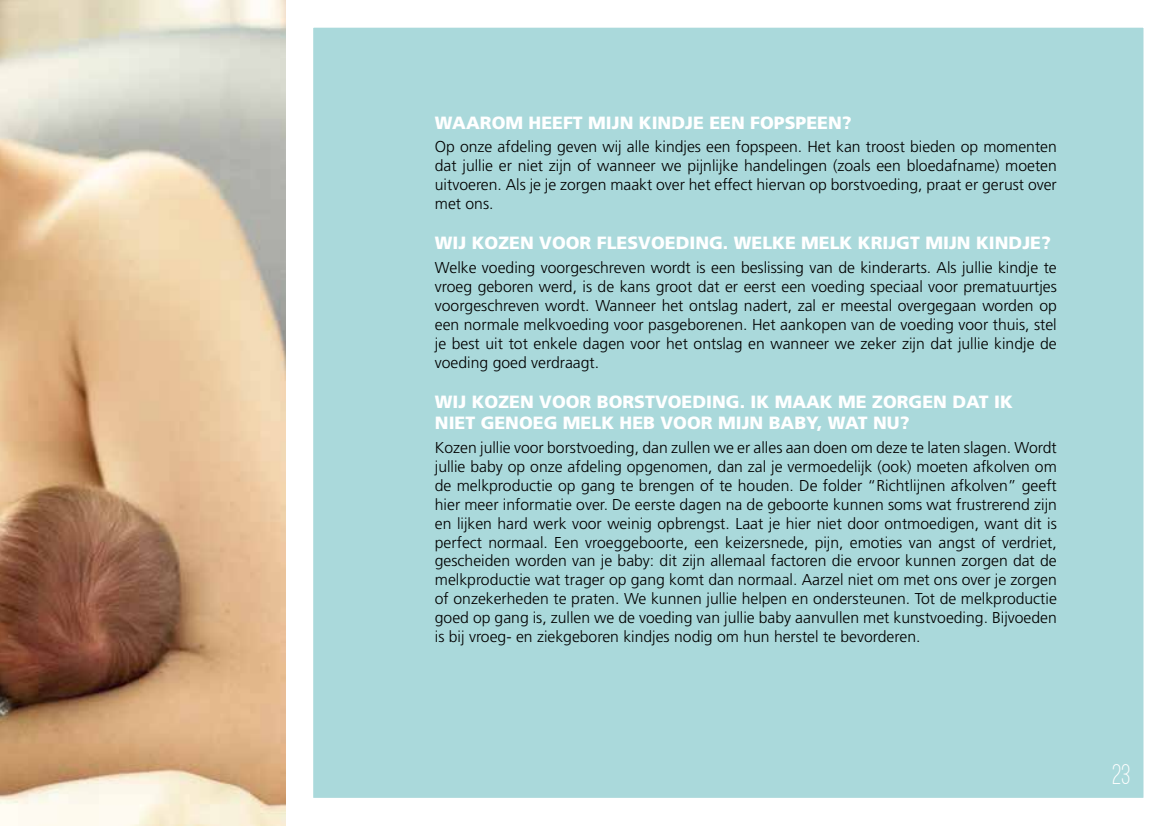
<style>
.page{position:relative;width:1171px;height:826px;background:#fff}
.page>*{position:absolute;margin:0;border:0;box-sizing:border-box;transform-origin:0 0}
.t1{font:500 29.57px "Ostrich Sans Rounded";color:#fff}
.t2{font:900 17.68px/21.2px "Frutiger LT Std";color:#fff}
.t3{font:300 15.75px/18.9px "Frutiger LT Std";color:#000;text-align:justify}
</style>
<div class="page">
<div style="left:299px;top:14px;width:858px;height:798px;background:#aad9db"></div>
<div style="left:285px;top:0;width:886px;height:826px;border:28px solid #fff"></div>
<img style="left:0;top:0;width:285px;height:826px">
<p class="t2" style="left:435px;top:112px;width:418px">WAAROM HEEFT MIJN KINDJE EEN FOPSPEEN?</p>
<p class="t3" style="left:435px;top:138px;width:623px">Op onze afdeling geven wij alle kindjes een fopspeen. Het kan troost bieden op momenten dat jullie er niet zijn of wanneer we pijnlijke handelingen (zoals een bloedafname) moeten uitvoeren. Als je je zorgen maakt over het effect hiervan op borstvoeding, praat er gerust over met ons.</p>
<p class="t2" style="left:435px;top:233px;width:617px">WIJ KOZEN VOOR FLESVOEDING. WELKE MELK KRIJGT MIJN KINDJE?</p>
<p class="t3" style="left:435px;top:259px;width:623px">Welke voeding voorgeschreven wordt is een beslissing van de kinderarts. Als jullie kindje te vroeg geboren werd, is de kans groot dat er eerst een voeding speciaal voor prematuurtjes voorgeschreven wordt. Wanneer het ontslag nadert, zal er meestal overgegaan worden op een normale melkvoeding voor pasgeborenen. Het aankopen van de voeding voor thuis, stel je best uit tot enkele dagen voor het ontslag en wanneer we zeker zijn dat jullie kindje de voeding goed verdraagt.</p>
<p class="t2" style="left:435px;top:391px;width:579px">WIJ KOZEN VOOR BORSTVOEDING. IK MAAK ME ZORGEN DAT IK<br>NIET GENOEG MELK HEB VOOR MIJN BABY, WAT NU?</p>
<p class="t3" style="left:435px;top:438px;width:623px">Kozen jullie voor borstvoeding, dan zullen we er alles aan doen om deze te laten slagen. Wordt jullie baby op onze afdeling opgenomen, dan zal je vermoedelijk (ook) moeten afkolven om de melkproductie op gang te brengen of te houden. De folder “Richtlijnen afkolven” geeft hier meer informatie over. De eerste dagen na de geboorte kunnen soms wat frustrerend zijn en lijken hard werk voor weinig opbrengst. Laat je hier niet door ontmoedigen, want dit is perfect normaal. Een vroeggeboorte, een keizersnede, pijn, emoties van angst of verdriet, gescheiden worden van je baby: dit zijn allemaal factoren die ervoor kunnen zorgen dat de melkproductie wat trager op gang komt dan normaal. Aarzel niet om met ons over je zorgen of onzekerheden te praten. We kunnen jullie helpen en ondersteunen. Tot de melkproductie goed op gang is, zullen we de voeding van jullie baby aanvullen met kunstvoeding. Bijvoeden is bij vroeg- en ziekgeboren kindjes nodig om hun herstel te bevorderen.</p>
<h1 class="t1" style="left:1112px;top:756px;width:20px">23</h1>
</div>
